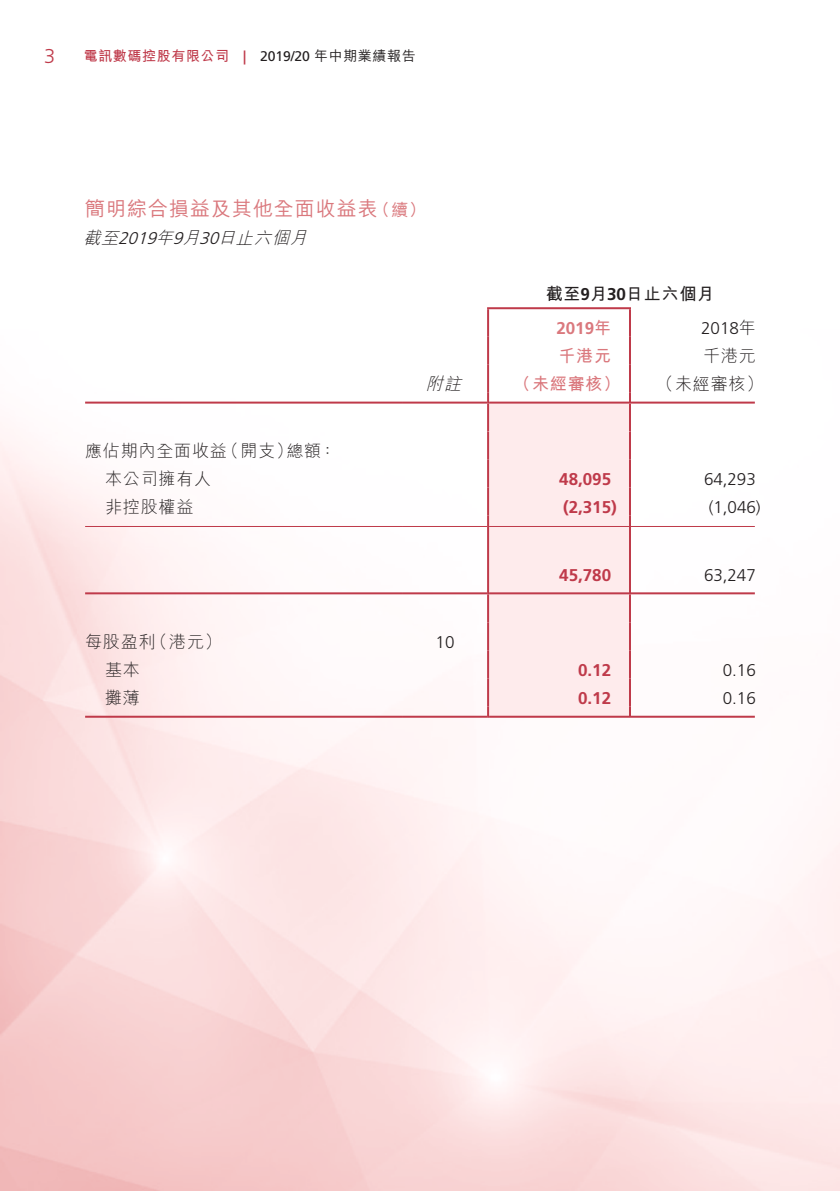
<style>
.page{position:relative;width:840px;height:1191px;background:#fff}
.page>*{position:absolute;margin:0;border:0;box-sizing:border-box;transform-origin:0 0}
.Heading_2{font:500 20px "M Hei HK";letter-spacing:.05em;color:#da787d}
.t1{font:300 20px "Frutiger LT Std";color:#bf3a4a}
.Body_Text{font:300 17px "M Hei HK";letter-spacing:.05em;color:#231f20}
.Body_Text-2{font:300 17px "Frutiger LT Std";color:#231f20}
.Body_Text-3{font:700 17px "Frutiger LT Std";color:#bf3a4a}
.Body_Text-4{font:italic 300 17px "M Hei HK";color:#231f20}
.Body_Text-5{font:700 17px "M Hei HK";letter-spacing:.05em;color:#231f20}
.Body_Text-6{font:700 17px "M Hei HK";letter-spacing:.05em;color:#da787d}
.Body_Text-7{font:italic 300 17px "Frutiger LT Std";color:#231f20}
.Body_Text-8{font:700 17px "Frutiger LT Std";color:#da787d}
.Heading_2-2{font:500 17px "M Hei HK";color:#da787d}
.t2{font:14px "Frutiger LT Std";letter-spacing:-.005em;color:#231f20}
.t3{font:700 14px "M Hei HK";letter-spacing:.045em;color:#bf3a4a}
.t4{font:700 14px "Frutiger LT Std";color:#bf3a4a}
.s1{font-family:"M Hei HK";font-weight:500}
.s2{font-family:"Frutiger LT Std"}
.s3{font-family:"M Hei HK"}
</style>
<div class="page">
<img style="left:0;top:307px;width:839px;height:884px">
<div style="left:489px;top:431px;width:139px;height:284px;background:#feebec"></div>
<hr style="left:628px;top:431px;width:2px;height:28px;background:#bf3a4a">
<hr style="left:628px;top:459px;width:2px;height:28px;background:#bf3a4a">
<hr style="left:628px;top:487px;width:2px;height:28px;background:#bf3a4a">
<svg style="left:628px;top:515px;width:2px;height:12px"></svg>
<hr style="left:628px;top:527px;width:2px;height:28px;background:#bf3a4a">
<hr style="left:628px;top:555px;width:2px;height:28px;background:#bf3a4a">
<svg style="left:628px;top:583px;width:2px;height:11px"></svg>
<hr style="left:628px;top:594px;width:2px;height:28px;background:#bf3a4a">
<hr style="left:628px;top:622px;width:2px;height:28px;background:#bf3a4a">
<hr style="left:628px;top:650px;width:2px;height:28px;background:#bf3a4a">
<hr style="left:628px;top:678px;width:2px;height:28px;background:#bf3a4a">
<svg style="left:628px;top:706px;width:2px;height:11px"></svg>
<hr style="left:487px;top:431px;width:2px;height:28px;background:#bf3a4a">
<hr style="left:487px;top:459px;width:2px;height:28px;background:#bf3a4a">
<hr style="left:487px;top:487px;width:2px;height:28px;background:#bf3a4a">
<svg style="left:487px;top:515px;width:2px;height:12px"></svg>
<hr style="left:487px;top:527px;width:2px;height:28px;background:#bf3a4a">
<hr style="left:487px;top:555px;width:2px;height:28px;background:#bf3a4a">
<svg style="left:487px;top:583px;width:2px;height:11px"></svg>
<hr style="left:487px;top:594px;width:2px;height:28px;background:#bf3a4a">
<hr style="left:487px;top:622px;width:2px;height:28px;background:#bf3a4a">
<hr style="left:487px;top:650px;width:2px;height:28px;background:#bf3a4a">
<hr style="left:487px;top:678px;width:2px;height:28px;background:#bf3a4a">
<svg style="left:487px;top:706px;width:2px;height:11px"></svg>
<hr style="left:85px;top:526px;width:318px;height:1px;background:#bf3a4a">
<hr style="left:403px;top:526px;width:84px;height:1px;background:#bf3a4a">
<hr style="left:489px;top:526px;width:139px;height:1px;background:#bf3a4a">
<hr style="left:630px;top:526px;width:124px;height:1px;background:#bf3a4a">
<hr style="left:85px;top:592px;width:318px;height:2px;background:#bf3a4a">
<hr style="left:403px;top:592px;width:84px;height:2px;background:#bf3a4a">
<hr style="left:489px;top:592px;width:139px;height:2px;background:#bf3a4a">
<hr style="left:630px;top:592px;width:124px;height:2px;background:#bf3a4a">
<hr style="left:85px;top:715px;width:318px;height:2px;background:#bf3a4a">
<hr style="left:403px;top:715px;width:84px;height:2px;background:#bf3a4a">
<hr style="left:489px;top:715px;width:139px;height:2px;background:#bf3a4a">
<hr style="left:630px;top:715px;width:124px;height:2px;background:#bf3a4a">
<div style="left:488px;top:403px;width:141px;height:28px;background:#feebec"></div>
<hr style="left:487px;top:403px;width:2px;height:28px;background:#bf3a4a">
<hr style="left:628px;top:403px;width:2px;height:28px;background:#bf3a4a">
<hr style="left:487px;top:307px;width:143px;height:2px;background:#bf3a4a">
<hr style="left:487px;top:309px;width:2px;height:27px;background:#bf3a4a">
<hr style="left:628px;top:309px;width:2px;height:27px;background:#bf3a4a">
<hr style="left:487px;top:336px;width:2px;height:28px;background:#bf3a4a">
<hr style="left:628px;top:336px;width:2px;height:28px;background:#bf3a4a">
<hr style="left:487px;top:364px;width:2px;height:28px;background:#bf3a4a">
<hr style="left:628px;top:364px;width:2px;height:28px;background:#bf3a4a">
<svg style="left:487px;top:392px;width:2px;height:11px"></svg>
<svg style="left:628px;top:392px;width:2px;height:11px"></svg>
<hr style="left:85px;top:401px;width:318px;height:2px;background:#bf3a4a">
<hr style="left:403px;top:401px;width:84px;height:2px;background:#bf3a4a">
<hr style="left:489px;top:401px;width:139px;height:2px;background:#bf3a4a">
<hr style="left:630px;top:401px;width:124px;height:2px;background:#bf3a4a">
<p class="t1" style="left:44px;top:45px;width:13px">3</p>
<p class="t3" style="left:84px;top:46px;width:147px">電訊數碼控股有限公司</p>
<p class="t4" style="left:243px;top:48px;width:5px">|</p>
<p class="t2" style="left:260px;top:48px;width:157px">2019/20 <span class="s1">年中期業績報告</span></p>
<p class="Heading_2" style="left:85px;top:194px;width:294px">簡明綜合損益及其他全面收益表</p>
<p class="Body_Text-4" style="left:218px;top:229px;width:94px">日止六個月</p>
<p class="Heading_2-2" style="left:372px;top:198px;width:55px">（續(</p>
<p class="Body_Text-4" style="left:156px;top:229px;width:23px">年</p>
<p class="Body_Text-4" style="left:83px;top:229px;width:41px">截至</p>
<p class="Body_Text-4" style="left:173px;top:229px;width:32px">月<span class="s2">9</span></p>
<p class="Body_Text-7" style="left:118px;top:229px;width:44px">2019</p>
<p class="Body_Text-7" style="left:199px;top:229px;width:26px">30</p>
<p class="Body_Text" style="left:222px;top:442px;width:73px">（開支）</p>
<p class="Body_Text" style="left:85px;top:442px;width:143px">應佔期內全面收益</p>
<p class="Body_Text" style="left:286px;top:442px;width:51px">總額：</p>
<p class="Body_Text" style="left:105px;top:470px;width:108px">本公司擁有人</p>
<p class="Body_Text" style="left:105px;top:498px;width:90px">非控股權益</p>
<p class="Body_Text" style="left:150px;top:633px;width:73px">（港元(</p>
<p class="Body_Text" style="left:85px;top:633px;width:72px">每股盈利</p>
<p class="Body_Text" style="left:105px;top:661px;width:36px">基本</p>
<p class="Body_Text" style="left:105px;top:689px;width:36px">攤薄</p>
<p class="Body_Text-4" style="left:425px;top:375px;width:41px">附註</p>
<p class="Body_Text-2" style="left:435px;top:632px;width:20px">10</p>
<p class="Body_Text-5" style="left:545px;top:282px;width:170px">截至月<span class="s2">9 30</span>日止六個月</p>
<p class="Body_Text-2" style="left:700px;top:318px;width:56px">2018<span class="s3">年</span></p>
<p class="Body_Text-8" style="left:556px;top:318px;width:56px">2019<span class="s3">年</span></p>
<p class="Body_Text-6" style="left:558px;top:343px;width:54px">千港元</p>
<p class="Body_Text" style="left:702px;top:347px;width:54px">千港元</p>
<p class="Body_Text-6" style="left:513px;top:371px;width:108px">（未經審核）</p>
<p class="Body_Text" style="left:656px;top:375px;width:108px">（未經審核(</p>
<p class="Body_Text-3" style="left:559px;top:469px;width:53px">48,095</p>
<p class="Body_Text-2" style="left:703px;top:470px;width:53px">64,293</p>
<p class="Body_Text-3" style="left:562px;top:497px;width:55px">)2,315(</p>
<p class="Body_Text-2" style="left:708px;top:498px;width:53px">)1,046(</p>
<p class="Body_Text-3" style="left:559px;top:565px;width:53px">45,780</p>
<p class="Body_Text-2" style="left:703px;top:565px;width:53px">63,247</p>
<p class="Body_Text-3" style="left:577px;top:660px;width:34px">0.12</p>
<p class="Body_Text-2" style="left:722px;top:660px;width:34px">0.16</p>
<p class="Body_Text-3" style="left:577px;top:688px;width:34px">0.12</p>
<p class="Body_Text-2" style="left:722px;top:688px;width:34px">0.16</p>
</div>
